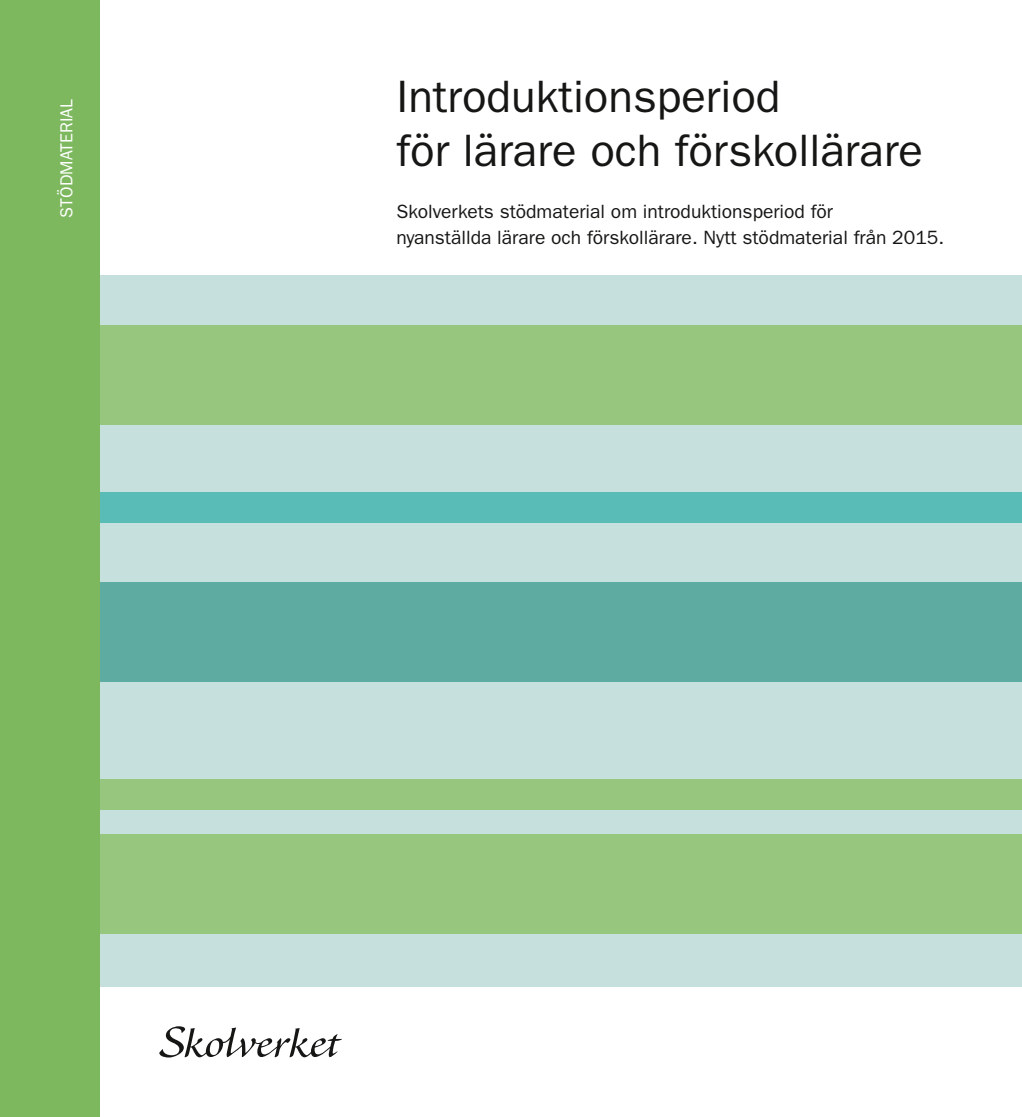
<style>
.page{position:relative;width:1022px;height:1117px;background:#fff}
.page>*{position:absolute;margin:0;border:0;box-sizing:border-box;transform-origin:0 0}
.t1{font:45.5px/54.2px "Franklin Gothic LT";color:#161614}
.t2{font:19.25px/26.2px "Franklin Gothic LT";color:#161614}
.t3{font:17.5px "Franklin Gothic LT";color:#fff}
</style>
<div class="page">
<div style="left:99px;top:275px;width:923px;height:712px;background:#c6e1dd"></div>
<div style="left:99px;top:325px;width:923px;height:100px;background:#97c67f"></div>
<div style="left:99px;top:582px;width:923px;height:99px;background:#5eaba2"></div>
<div style="left:99px;top:833px;width:923px;height:100px;background:#97c67f"></div>
<div style="left:99px;top:778px;width:923px;height:31px;background:#97c67f"></div>
<div style="left:99px;top:492px;width:923px;height:30px;background:#5abcb6"></div>
<svg style="left:159px;top:1026px;width:183px;height:31px"></svg>
<div style="left:0;top:0;width:99px;height:1116px;background:#7db85f"></div>
<p class="t3" style="left:57px;top:217px;width:120px;rotate:-90deg">STÖDMATERIAL</p>
<h1 class="t1" style="left:396px;top:70px;width:528px">Introduktionsperiod<br>för lärare och förskollärare</h1>
<p class="t2" style="left:396px;top:198px;width:549px">Skolverkets stödmaterial om introduktionsperiod för<br>nyanställda lärare och förskollärare. Nytt stödmaterial från 2015.</p>
</div>
